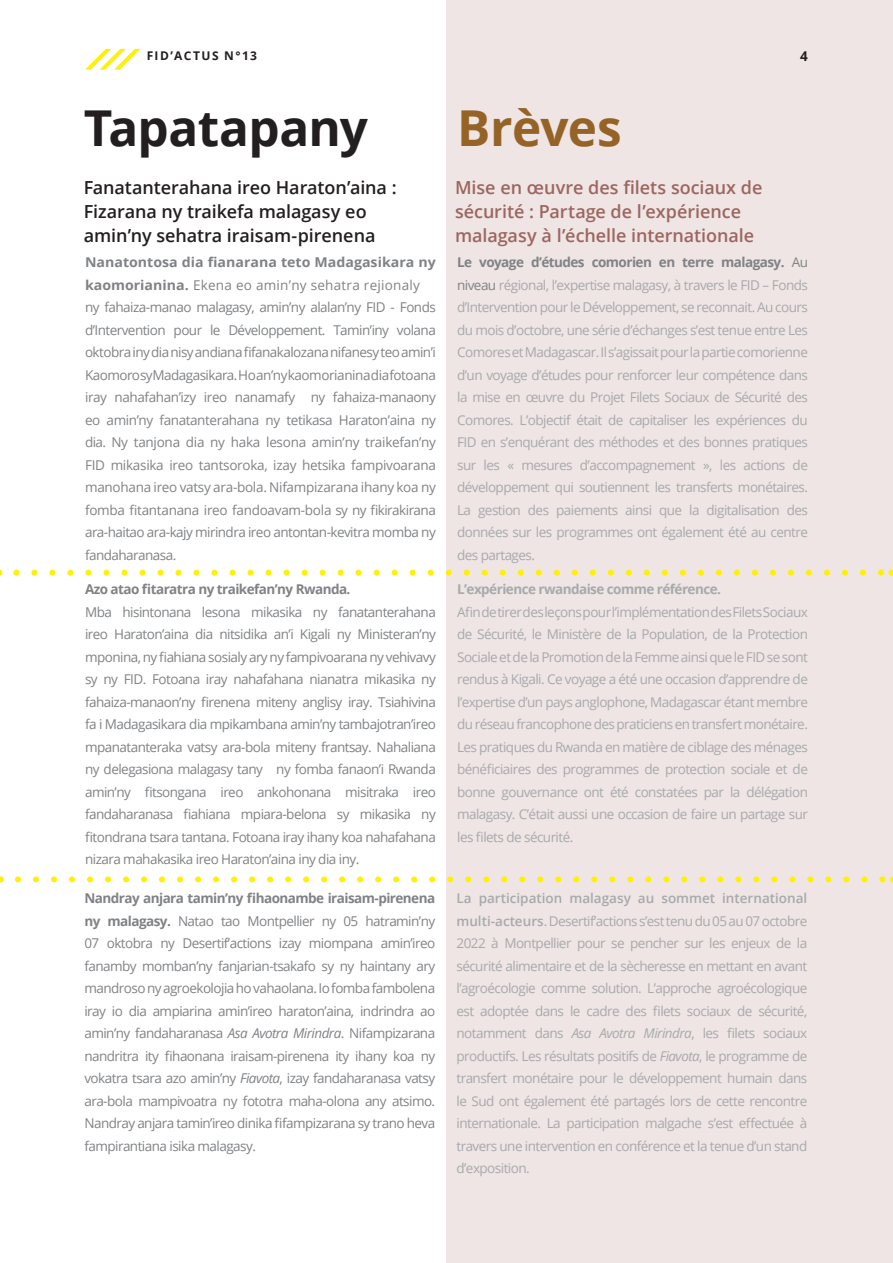
<style>
.page{position:relative;width:893px;height:1263px;background:#fff}
.page>*{position:absolute;margin:0;border:0;box-sizing:border-box;transform-origin:0 0}
.t1{font:700 49.5px "Open Sans";letter-spacing:-.015em;color:#231f20}
.t2{font:700 49.5px "Open Sans";letter-spacing:-.01em;color:#956326}
.t3{font:600 18px/24px "Open Sans";color:#9d665f}
.t4{font:600 18px/24px "Open Sans";letter-spacing:-.005em;color:#231f20}
.t5{font:13.5px/22.5px "Open Sans";letter-spacing:-.04em;color:#808285}
.t6{font:13.5px/22.5px "Open Sans";letter-spacing:-.04em;color:#a8a9ad;text-align:justify}
.t7{font:700 13.5px "Open Sans";letter-spacing:-.04em;color:#a8a9ad}
.t8{font:700 13.5px "Open Sans";color:#231f20}
.t9{font:700 12px "Open Sans";letter-spacing:.115em;color:#231f20}
.s1{font-weight:700}
.s2{font-weight:700;color:#808285}
.s3{color:#808285}
.s4{font-style:italic}
.s5{font-weight:600}
</style>
<div class="page">
<div style="left:446px;top:0;width:447px;height:1263px;background:#eee5e4"></div>
<svg style="left:16px;top:570px;width:866px;height:6px"></svg>
<svg style="left:18px;top:876px;width:866px;height:6px"></svg>
<svg style="left:85px;top:49px;width:55px;height:21px"></svg>
<p class="t9" style="left:147px;top:47px;width:112px">FID’ACTUS N°13</p>
<p class="t8" style="left:800px;top:46px;width:9px">4</p>
<h1 class="t1" style="left:84px;top:93px;width:286px">Tapatapany</h1>
<h1 class="t2" style="left:457px;top:93px;width:166px">Brèves</h1>
<h1 class="t3" style="left:455px;top:175px;width:309px">Mise en œuvre des filets sociaux de sécurité : Partage de l’expérience malagasy à l’échelle internationale</h1>
<h1 class="t4" style="left:84px;top:175px;width:314px">Fanatanterahana ireo Haraton’aina :</h1>
<h1 class="t4" style="left:84px;top:199px;width:293px">Fizarana ny traikefa malagasy eo amin’ny sehatra iraisam-pirenena</h1>
<p class="t5" style="left:85px;top:250px;width:352px"><span class="s1">Nanatontosa dia fianarana teto Madagasikara ny kaomorianina.</span> Ekena eo amin’ny sehatra rejionaly ny fahaiza-manao malagasy, amin’ny alalan’ny FID - Fonds d’Intervention pour le Développement. Tamin’iny volana oktobra iny dia nisy andiana fifanakalozana nifanesy teo amin’i Kaomoro sy Madagasikara. Ho an’ny kaomorianina dia fotoana iray nahafahan’izy ireo nanamafy ny fahaiza-manaony eo amin’ny fanatanterahana ny tetikasa Haraton’aina ny dia. Ny tanjona dia ny haka lesona amin’ny traikefan’ny FID mikasika ireo tantsoroka, izay hetsika fampivoarana manohana ireo vatsy ara-bola. Nifampizarana ihany koa ny fomba fitantanana ireo fandoavam-bola sy ny fikirakirana ara-haitao ara-kajy mirindra ireo antontan-kevitra momba ny fandaharanasa.</p>
<p class="t6" style="left:457px;top:250px;width:352px"><span class="s2">Le voyage d’études comorien en terre malagasy.</span> <span class="s3">Au niveau</span> régional, l’expertise malagasy, à travers le FID – Fonds d’Intervention pour le Développement, se reconnait. Au cours du mois d’octobre, une série d’échanges s’est tenue entre Les Comores et Madagascar. Il s’agissait pour la partie comorienne d’un voyage d’études pour renforcer leur compétence dans la mise en œuvre du Projet Filets Sociaux de Sécurité des Comores. L’objectif était de capitaliser les expériences du FID en s’enquérant des méthodes et des bonnes pratiques sur les « mesures d’accompagnement », les actions de développement qui soutiennent les transferts monétaires.<br>La gestion des paiements ainsi que la digitalisation des données sur les programmes ont également été au centre des partages.</p>
<p class="t5" style="left:85px;top:578px;width:352px"><span class="s1">Azo atao fitaratra ny traikefan’ny Rwanda.<br></span>Mba hisintonana lesona mikasika ny fanatanterahana ireo Haraton’aina dia nitsidika an’i Kigali ny Ministeran’ny mponina, ny fiahiana sosialy ary ny fampivoarana ny vehivavy sy ny FID. Fotoana iray nahafahana nianatra mikasika ny fahaiza-manaon’ny firenena miteny anglisy iray. Tsiahivina fa i Madagasikara dia mpikambana amin’ny tambajotran’ireo mpanatanteraka vatsy ara-bola miteny frantsay. Nahaliana ny delegasiona malagasy tany ny fomba fanaon’i Rwanda amin’ny fitsongana ireo ankohonana misitraka ireo fandaharanasa fiahiana mpiara-belona sy mikasika ny fitondrana tsara tantana. Fotoana iray ihany koa nahafahana nizara mahakasika ireo Haraton’aina iny dia iny.</p>
<p class="t7" style="left:457px;top:580px;width:265px">L’expérience rwandaise comme référence.</p>
<p class="t6" style="left:457px;top:600px;width:352px">Afin de tirer des leçons pour l’implémentation des Filets Sociaux de Sécurité, le Ministère de la Population, de la Protection Sociale et de la Promotion de la Femme ainsi que le FID se sont rendus à Kigali. Ce voyage a été une occasion d’apprendre de l’expertise d’un pays anglophone, Madagascar étant membre du réseau francophone des praticiens en transfert monétaire.<br>Les pratiques du Rwanda en matière de ciblage des ménages bénéficiaires des programmes de protection sociale et de bonne gouvernance ont été constatées par la délégation malagasy. C’était aussi une occasion de faire un partage sur les filets de sécurité.</p>
<p class="t5" style="left:84px;top:887px;width:352px;text-align:justify"><span class="s1">Nandray anjara tamin’ny fihaonambe iraisam-pirenena ny malagasy.</span> Natao tao Montpellier ny 05 hatramin’ny 07 oktobra ny Desertif’actions izay miompana amin’ireo fanamby momban’ny fanjarian-tsakafo sy ny haintany ary mandroso ny agroekolojia ho vahaolana. Io fomba fambolena iray io dia ampiarina amin’ireo haraton’aina, indrindra ao amin’ny fandaharanasa <span class="s4">Asa Avotra Mirindra</span>. Nifampizarana nandritra ity fihaonana iraisam-pirenena ity ihany koa ny vokatra tsara azo amin’ny <span class="s4">Fiavota</span>, izay fandaharanasa vatsy ara-bola mampivoatra ny fototra maha-olona any atsimo.<br>Nandray anjara tamin’ireo dinika fifampizarana sy trano heva fampirantiana isika malagasy.</p>
<p class="t6" style="left:456px;top:887px;width:352px"><span class="s5">La participation malagasy au sommet international multi-acteurs</span>. Desertif’actions s’est tenu du 05 au 07 octobre 2022 à Montpellier pour se pencher sur les enjeux de la sécurité alimentaire et de la sècheresse en mettant en avant l’agroécologie comme solution. L’approche agroécologique est adoptée dans le cadre des filets sociaux de sécurité, notamment dans <span class="s4">Asa Avotra Mirindra</span>, les filets sociaux productifs. Les résultats positifs de <span class="s4">Fiavota</span>, le programme de transfert monétaire pour le développement humain dans le Sud ont également été partagés lors de cette rencontre internationale. La participation malgache s’est effectuée à travers une intervention en conférence et la tenue d’un stand d’exposition.</p>
</div>
